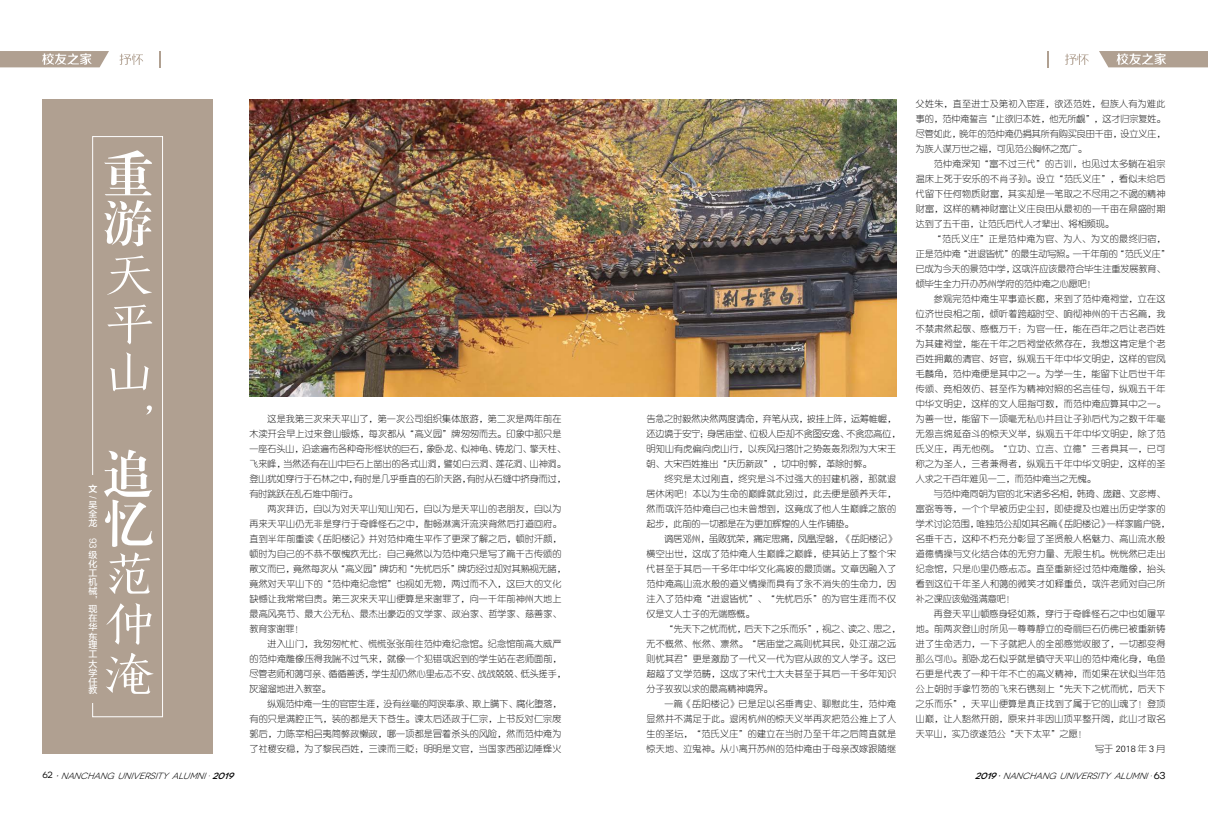
<style>
.page{position:relative;width:1208px;height:825px;background:#fff}
.page>*{position:absolute;margin:0;border:0;box-sizing:border-box;transform-origin:0 0}
.t1{font:50px/50px "MF Ke Song Noncommercial";color:#fff;text-align:justify}
.t2{font:50px/50px "FZXBSJW GB1 0";color:#fff}
.t3{font:9px/15px "FZY1 JW GB1 0";letter-spacing:.02em;color:#000;text-align:justify}
.t4{font:9px/15px "FZY1 JW GB1 0";color:#000}
.t5{font:italic 9px "Novecentowide";color:#000}
.t6{font:9px/9px "FZLTZHUNHK GBK1 0";color:#fff;text-align:justify}
.t7{font:9px "FZLTZCHK GBK1 0";color:#fff}
.s1{font-style:normal}
.s2{font-weight:500}
.s3{font-style:normal;font-size:10px}
</style>
<div class="page">
<svg style="left:0;top:51px;width:161px;height:16px"></svg>
<svg style="left:1047px;top:51px;width:161px;height:16px"></svg>
<div style="left:43px;top:99px;width:170px;height:655px;background:#b0a091"></div>
<div style="left:92px;top:136px;width:71px;height:581px;border:1px solid #fff"></div>
<div style="left:86px;top:475px;width:14px;height:227px;background:#b0a091"></div>
<img style="left:249px;top:99px;width:647px;height:298px">
<h1 class="t2" style="left:103px;top:151px;width:51px">重游</h1>
<h1 class="t1" style="left:104px;top:252px;width:50px">天平山，</h1>
<h1 class="t2" style="left:103px;top:451px;width:51px">追忆</h1>
<h1 class="t1" style="left:104px;top:552px;width:51px">范仲淹</h1>
<p class="t7" style="left:88px;top:484px;width:10px">文</p>
<p class="t6" style="left:97px;top:496px;width:4px;rotate:90deg">/</p>
<p class="t6" style="left:88px;top:501px;width:10px">吴全龙</p>
<p class="t6" style="left:97px;top:538px;width:12px;rotate:90deg">93</p>
<p class="t6" style="left:88px;top:551px;width:10px">级化工机械，现在华东理工大学任教</p>
<p class="t4" style="left:249px;top:411px;width:318px;text-indent:18px">这是我第三次来天平山了，第一次公司组织集体旅游，第二次是两年前在木渎开会早上过来登山锻炼，每次都从“高义园”牌匆匆而去。印象中那只是一座石头山，沿途遍布各种奇形怪状的巨石，象卧龙、似神龟、铸龙门、擎天柱、飞来峰，当然还有在山中巨石上凿出的各式山洞，譬如白云洞、莲花洞、山神洞。登山犹如穿行于石林之中，有时是几乎垂直的石阶天路，有时从石缝中挤身而过，有时跳跃在乱石堆中前行。</p>
<p class="t3" style="left:249px;top:501px;width:318px;text-align:left;text-indent:18px">两次拜访，自以为对天平山知山知石，自以为是天平山的老朋友，自以为再来天平山仍无非是穿行于奇峰怪石之中，酣畅淋漓汗流浃背然后打道回府。直到半年前重读《岳阳楼记》并对范仲淹生平作了更深了解之后，顿时汗颜，顿时为自己的不恭不敬愧疚无比：自己竟然以为范仲淹只是写了篇千古传颂的散文而已，竟然每次从“高义园”牌坊和“先忧后乐”牌坊经过却对其熟视无睹，竟然对天平山下的“范仲淹纪念馆”也视如无物，两过而不入，这巨大的文化缺憾让我常常自责。第三次来天平山便算是来谢罪了，向一千年前神州大地上最高风亮节、最大公无私、最杰出豪迈的文学家、政治家、哲学家、慈善家、教育家谢罪！</p>
<p class="t3" style="left:249px;top:636px;width:318px;text-align:left;text-indent:18px">进入山门，我匆匆忙忙、慌慌张张前往范仲淹纪念馆。纪念馆前高大威严的范仲淹雕像压得我喘不过气来，就像一个犯错或迟到的学生站在老师面前，尽管老师和蔼可亲、循循善诱，学生却仍然心里忐忑不安、战战兢兢、低头搓手，灰溜溜地进入教室。</p>
<p class="t3" style="left:249px;top:696px;width:313px;text-indent:18px">纵观范仲淹一生的官宦生涯，没有丝毫的阿谀奉承、欺上瞒下、腐化堕落，有的只是满腔正气，装的都是天下苍生。谏太后还政于仁宗，上书反对仁宗废郭后，力陈宰相吕夷简弊政懒政，哪一项都是冒着杀头的风险，然而范仲淹为了社稷安稳，为了黎民百姓，三谏而三贬；明明是文官，当国家西部边陲烽火</p>
<p class="t4" style="left:646px;top:411px;width:255px">告急之时毅然决然两度请命，弃笔从戎，披挂上阵，运筹帷幄，还边境于安宁；身居庙堂、位极人臣却不贪图安逸、不贪恋高位，明知山有虎偏向虎山行，以疾风扫落叶之势轰轰烈烈为大宋王朝、大宋百姓推出“庆历新政”，切中时弊，革除时弊。</p>
<p class="t3" style="left:646px;top:471px;width:251px;text-indent:18px">终究是太过刚直，终究是斗不过强大的封建机器，那就退居休闲吧！本以为生命的巅峰就此别过，此去便是颐养天年，然而或许范仲淹自己也未曾想到，这竟成了他人生巅峰之旅的起步，此前的一切都是在为更加辉煌的人生作铺垫。</p>
<p class="t3" style="left:646px;top:531px;width:251px;text-indent:18px">谪居邓州，虽败犹荣，痛定思痛，凤凰涅磐，《岳阳楼记》横空出世，这成了范仲淹人生巅峰之巅峰，使其站上了整个宋代甚至于其后一千多年中华文化高坡的最顶端。文章因融入了范仲淹高山流水般的道义情操而具有了永不消失的生命力，因注入了范仲淹“进退皆忧”、“先忧后乐”的为官生涯而不仅仅是文人士子的无端感慨。</p>
<p class="t3" style="left:646px;top:621px;width:255px;text-align:left;text-indent:18px">“先天下之忧而忧，后天下之乐而乐”，视之、读之、思之，无不慨然、怅然、凛然。“居庙堂之高则忧其民，处江湖之远则忧其君”更是激励了一代又一代为官从政的文人学子。这已超越了文学范畴，这成了宋代士大夫甚至于其后一千多年知识分子孜孜以求的最高精神境界。</p>
<p class="t3" style="left:646px;top:696px;width:251px;text-indent:18px">一篇《岳阳楼记》已是足以名垂青史、聊慰此生，范仲淹显然并不满足于此。退闲杭州的惊天义举再次把范公推上了人生的圣坛，“范氏义庄”的建立在当时乃至千年之后简直就是惊天地、泣鬼神。从小离开苏州的范仲淹由于母亲改嫁跟随继</p>
<p class="t3" style="left:916px;top:97px;width:251px">父姓朱，直至进士及第初入宦涯，欲还范姓，但族人有为难此事的，范仲淹誓言“止欲归本姓，他无所觑”，这才归宗复姓。尽管如此，晚年的范仲淹仍捐其所有购买良田千亩，设立义庄，为族人谋万世之福，可见范公胸怀之宽广。</p>
<p class="t3" style="left:916px;top:157px;width:251px;text-indent:18px">范仲淹深知“富不过三代”的古训，也见过太多躺在祖宗温床上死于安乐的不肖子孙。设立“范氏义庄”，看似未给后代留下任何物质财富，其实却是一笔取之不尽用之不竭的精神财富，这样的精神财富让义庄良田从最初的一千亩在鼎盛时期达到了五千亩，让范氏后代人才辈出、将相频现。</p>
<p class="t4" style="left:916px;top:232px;width:255px;text-indent:17px">“范氏义庄”正是范仲淹为官、为人、为文的最终归宿，正是范仲淹“进退皆忧”的最生动写照。一千年前的“范氏义庄”已成为今天的景范中学，这或许应该最符合毕生注重发展教育、倾毕生全力开办苏州学府的范仲淹之心愿吧！</p>
<p class="t3" style="left:916px;top:292px;width:251px;text-indent:18px">参观完范仲淹生平事迹长廊，来到了范仲淹祠堂，立在这位济世良相之前，倾听着跨越时空、响彻神州的千古名篇，我不禁肃然起敬、感慨万千：为官一任，能在百年之后让老百姓为其建祠堂，能在千年之后祠堂依然存在，我想这肯定是个老百姓拥戴的清官、好官，纵观五千年中华文明史，这样的官凤毛麟角，范仲淹便是其中之一。为学一生，能留下让后世千年传颂、竞相效仿、甚至作为精神对照的名言佳句，纵观五千年中华文明史，这样的文人屈指可数，而范仲淹应算其中之一。为善一世，能留下一项毫无私心并且让子孙后代为之数千年毫无怨言绵延奋斗的惊天义举，纵观五千年中华文明史，除了范氏义庄，再无他例。“立功、立言、立德”三者具其一，已可称之为圣人，三者兼得者，纵观五千年中华文明史，这样的圣人求之千百年难见一二，而范仲淹当之无愧。</p>
<p class="t3" style="left:916px;top:487px;width:255px;text-align:left;text-indent:18px">与范仲淹同朝为官的北宋诸多名相，韩琦、庞籍、文彦博、富弼等等，一个个早被历史尘封，即使提及也难出历史学家的学术讨论范围，唯独范公却如其名篇《岳阳楼记》一样家喻户晓，名垂千古，这种不朽充分彰显了圣贤般人格魅力、高山流水般道德情操与文化结合体的无穷力量、无限生机。恍恍然已走出纪念馆，只是心里仍感忐忑。直至重新经过范仲淹雕像，抬头看到这位千年圣人和蔼的微笑才如释重负，或许老师对自己所补之课应该勉强满意吧！</p>
<p class="t3" style="left:934px;top:607px;width:233px">再登天平山顿感身轻如燕，穿行于奇峰怪石之中也如履平</p>
<p class="t3" style="left:916px;top:622px;width:251px">地。前两次登山时所见一尊尊静立的奇丽巨石仿佛已被重新铸</p>
<p class="t3" style="left:916px;top:637px;width:251px">进了生命活力，一下子就把人的全部感觉收服了，一切都变得</p>
<p class="t3" style="left:916px;top:652px;width:251px">那么可心。那卧龙石似乎就是镇守天平山的范仲淹化身，龟鱼</p>
<p class="t3" style="left:916px;top:667px;width:251px">石更是代表了一种千年不亡的高义精神，而如果在状似当年范</p>
<p class="t3" style="left:916px;top:682px;width:251px">公上朝时手拿竹笏的飞来石镌刻上“先天下之忧而忧，后天下</p>
<p class="t3" style="left:916px;top:697px;width:251px">之乐而乐”，天平山便算是真正找到了属于它的山魂了！登顶</p>
<p class="t3" style="left:916px;top:712px;width:251px">山巅，让人豁然开朗，原来并非因山顶平整开阔，此山才取名</p>
<p class="t4" style="left:916px;top:727px;width:172px">天平山，实乃欲遂范公“天下太平”之愿！</p>
<p class="t3" style="left:1095px;top:742px;width:72px">写于 2018 年 3 月</p>
<p class="t5" style="left:43px;top:771px;width:196px"><span class="s1">6 2</span> <span class="s2">·</span>NANCHANGUNIVERSITYALUMNI·<span class="s2">2019</span></p>
<p class="t5" style="left:975px;top:771px;width:192px"><span class="s2">2019·</span>NANCHANGUNIVERSITYALUMNI· <span class="s3">6 3</span></p>
</div>
